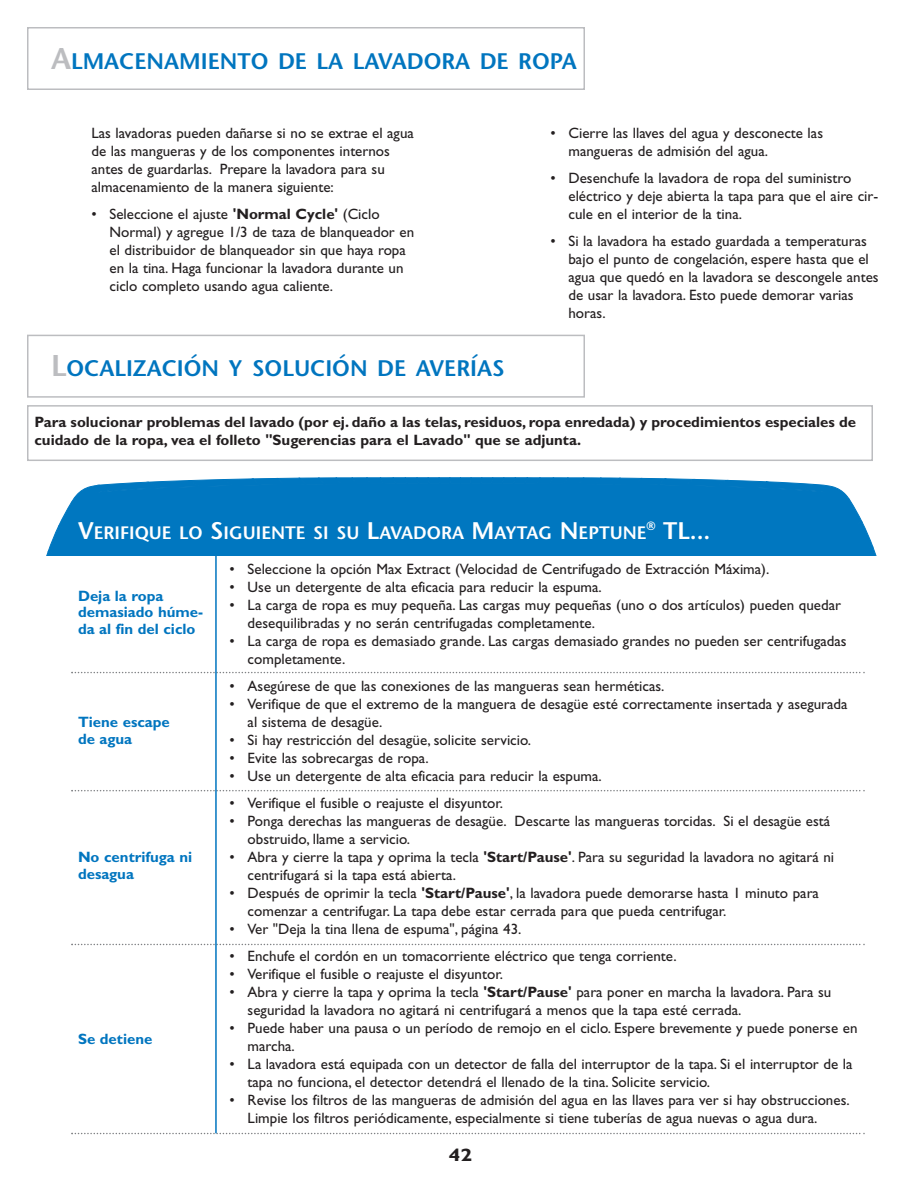
<style>
.page{position:relative;width:918px;height:1188px;background:#fff}
.page>*{position:absolute;margin:0;border:0;box-sizing:border-box;transform-origin:0 0}
.t1{font:600 24px "Stone Sans";color:#fff}
.t2{font:600 22.5px "Stone Sans";color:#0075bf}
.t3{font:600 18px "Stone Sans";color:#fff}
.t4{font:700 18px "Gill Sans";color:#231f20;scale:1.2 1}
.t5{font:15px/18px "Gill Sans";color:#231f20}
.t6{font:700 15px/18px "Gill Sans";color:#231f20}
.t7{font:700 15px/16.5px "Gill Sans";color:#0075bf}
.s1{font-size:30px;color:#bcbdc0}
.s2{font-weight:700}
.s3{font-size:24px}
</style>
<div class="page">
<div style="left:27px;top:27px;width:558px;height:63px;border:2px solid #bcbdc0"></div>
<div style="left:27px;top:335px;width:558px;height:63px;border:2px solid #bcbdc0"></div>
<div style="left:27px;top:405px;width:846px;height:56px;border:2px solid #bcbdc0"></div>
<svg style="left:71px;top:944px;width:794px;height:1px"></svg>
<svg style="left:71px;top:790px;width:794px;height:1px"></svg>
<svg style="left:71px;top:1133px;width:794px;height:1px"></svg>
<svg style="left:71px;top:672px;width:794px;height:1px"></svg>
<hr style="left:215px;top:542px;width:2px;height:591px;background:#0075bf">
<svg style="left:46px;top:477px;width:831px;height:79px;background:#1280c4"></svg>
<h2 class="t2" style="left:51px;top:52px;width:527px"><span class="s1">A</span>LMACENAMIENTO DE LA LAVADORA DE ROPA</h2>
<p class="t5" style="left:92px;top:125px;width:324px">Las lavadoras pueden dañarse si no se extrae el agua de las mangueras y de los componentes internos antes de guardarlas. Prepare la lavadora para su almacenamiento de la manera siguiente:</p>
<p class="t5" style="left:109px;top:206px;width:306px;text-indent:-18px">• Seleccione el ajuste <span class="s2">'Normal Cycle'</span> (Ciclo Normal) y agregue 1/3 de taza de blanqueador en el distribuidor de blanqueador sin que haya ropa en la tina. Haga funcionar la lavadora durante un ciclo completo usando agua caliente.</p>
<h2 class="t2" style="left:51px;top:360px;width:455px"><span class="s1">L</span>OCALIZACIÓN Y SOLUCIÓN DE AVERÍAS</h2>
<p class="t5" style="left:568px;top:125px;width:256px;text-indent:-18px">• Cierre las llaves del agua y desconecte las mangueras de admisión del agua.</p>
<p class="t5" style="left:568px;top:170px;width:311px;text-indent:-18px">• Desenchufe la lavadora de ropa del suministro eléctrico y deje abierta la tapa para que el aire cir&shy;cule en el interior de la tina.</p>
<p class="t5" style="left:568px;top:233px;width:312px;text-indent:-18px">• Si la lavadora ha estado guardada a temperaturas bajo el punto de congelación, espere hasta que el agua que quedó en la lavadora se descongele antes de usar la lavadora. Esto puede demorar varias horas.</p>
<p class="t6" style="left:34px;top:415px;width:823px">Para solucionar problemas del lavado (por ej. daño a las telas, residuos, ropa enredada) y procedimientos especiales de cuidado de la ropa, vea el folleto "Sugerencias para el Lavado" que se adjunta.</p>
<p class="t3" style="left:78px;top:526px;width:570px"><span class="s3">V</span>ERIFIQUE LO <span class="s3">S</span>IGUIENTE SI SU <span class="s3">L</span>AVADORA <span class="s3">M</span>AYTAG <span class="s3">N</span>EPTUNE</p>
<h1 class="t1" style="left:647px;top:521px;width:66px"><sup>®</sup> TL...</h1>
<p class="t7" style="left:78px;top:589px;width:127px">Deja la ropa demasiado húme&shy;da al fin del ciclo</p>
<p class="t7" style="left:78px;top:716px;width:93px">Tiene escape de agua</p>
<p class="t7" style="left:78px;top:851px;width:116px">No centrifuga ni desagua</p>
<p class="t7" style="left:78px;top:1032px;width:76px">Se detiene</p>
<p class="t5" style="left:230px;top:562px;width:541px">• Seleccione la opción Max Extract (Velocidad de Centrifugado de Extracción Máxima).</p>
<p class="t5" style="left:230px;top:580px;width:374px">• Use un detergente de alta eficacia para reducir la espuma.</p>
<p class="t5" style="left:248px;top:598px;width:595px;text-indent:-18px">• La carga de ropa es muy pequeña. Las cargas muy pequeñas (uno o dos artículos) pueden quedar desequilibradas y no serán centrifugadas completamente.</p>
<p class="t5" style="left:248px;top:634px;width:600px;text-indent:-18px">• La carga de ropa es demasiado grande. Las cargas demasiado grandes no pueden ser centrifugadas completamente.</p>
<p class="t5" style="left:230px;top:679px;width:436px">• Asegúrese de que las conexiones de las mangueras sean herméticas.</p>
<p class="t5" style="left:248px;top:697px;width:602px;text-indent:-18px">• Verifique de que el extremo de la manguera de desagüe esté correctamente insertada y asegurada al sistema de desagüe.</p>
<p class="t5" style="left:230px;top:733px;width:303px">• Si hay restricción del desagüe, solicite servicio.</p>
<p class="t5" style="left:230px;top:751px;width:201px">• Evite las sobrecargas de ropa.</p>
<p class="t5" style="left:230px;top:769px;width:374px">• Use un detergente de alta eficacia para reducir la espuma.</p>
<p class="t5" style="left:230px;top:796px;width:275px">• Verifique el fusible o reajuste el disyuntor.</p>
<p class="t5" style="left:248px;top:814px;width:584px;text-indent:-18px">• Ponga derechas las mangueras de desagüe. Descarte las mangueras torcidas. Si el desagüe está obstruido, llame a servicio.</p>
<p class="t5" style="left:248px;top:850px;width:588px;text-indent:-18px">• Abra y cierre la tapa y oprima la tecla <span class="s2">'Start/Pause'</span>. Para su seguridad la lavadora no agitará ni centrifugará si la tapa está abierta.</p>
<p class="t5" style="left:248px;top:886px;width:573px;text-indent:-18px">• Después de oprimir la tecla <span class="s2">'Start/Pause'</span>, la lavadora puede demorarse hasta 1 minuto para comenzar a centrifugar. La tapa debe estar cerrada para que pueda centrifugar.</p>
<p class="t5" style="left:230px;top:922px;width:293px">• Ver "Deja la tina llena de espuma", página 43.</p>
<p class="t5" style="left:230px;top:949px;width:448px">• Enchufe el cordón en un tomacorriente eléctrico que tenga corriente.</p>
<p class="t5" style="left:230px;top:967px;width:275px">• Verifique el fusible o reajuste el disyuntor.</p>
<p class="t5" style="left:248px;top:985px;width:585px;text-indent:-18px">• Abra y cierre la tapa y oprima la tecla <span class="s2">'Start/Pause'</span> para poner en marcha la lavadora. Para su seguridad la lavadora no agitará ni centrifugará a menos que la tapa esté cerrada.</p>
<p class="t5" style="left:248px;top:1021px;width:611px;text-indent:-18px">• Puede haber una pausa o un período de remojo en el ciclo. Espere brevemente y puede ponerse en marcha.</p>
<p class="t5" style="left:248px;top:1057px;width:606px;text-indent:-18px">• La lavadora está equipada con un detector de falla del interruptor de la tapa. Si el interruptor de la tapa no funciona, el detector detendrá el llenado de la tina. Solicite servicio.</p>
<p class="t5" style="left:248px;top:1093px;width:604px;text-indent:-18px">• Revise los filtros de las mangueras de admisión del agua en las llaves para ver si hay obstrucciones.<br>Limpie los filtros periódicamente, especialmente si tiene tuberías de agua nuevas o agua dura.</p>
<p class="t4" style="left:449px;top:1148px;width:21px">42</p>
</div>
